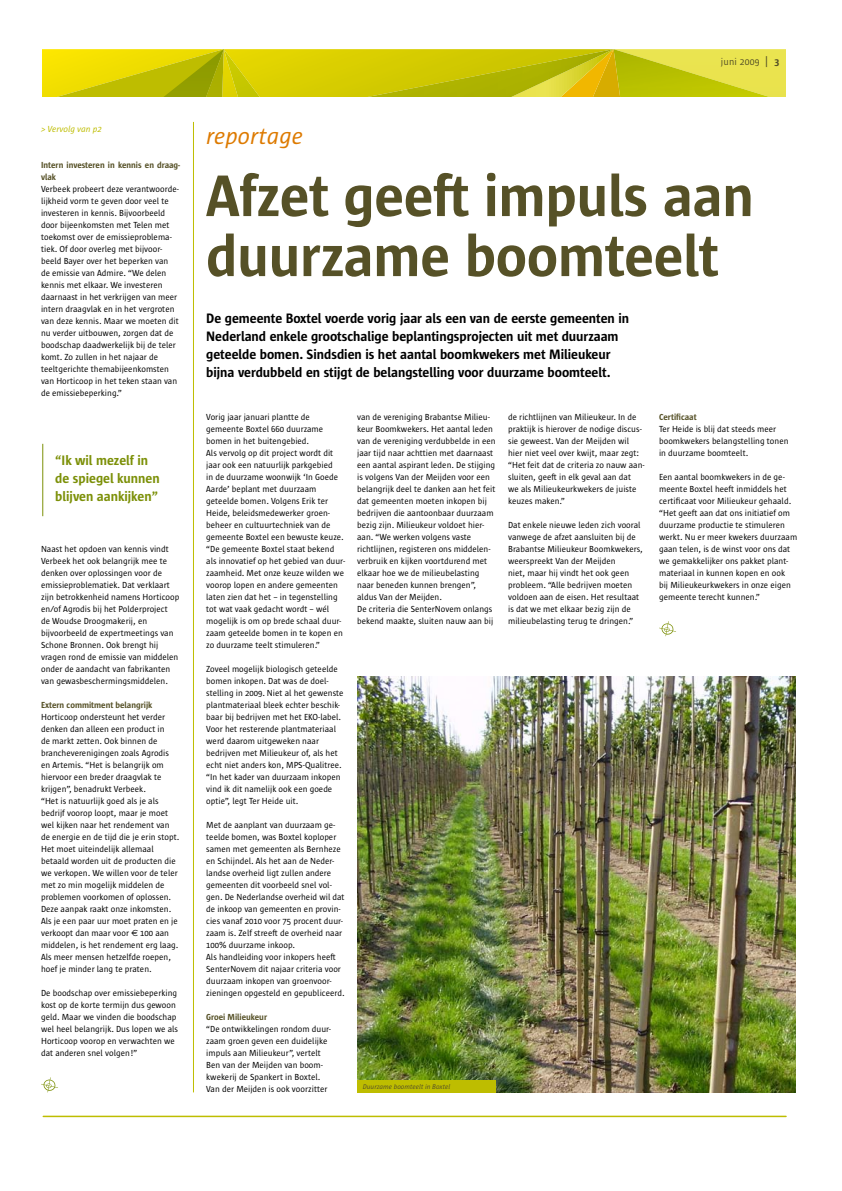
<style>
.page{position:relative;width:842px;height:1191px;background:#fff}
.page>*{position:absolute;margin:0;border:0;box-sizing:border-box;transform-origin:0 0}
.t1{font:600 60px/60px "Sun Sans";color:#565127}
.t2{font:italic 24px "Sun Sans";color:#dd7a00}
.t3{font:600 14px/18px "Sun Sans";color:#000}
.t4{font:600 14px/18px "Sun Sans";color:#7c9008}
.t5{font:10px "Sun Sans";letter-spacing:.02em;color:#565127}
.t6{font:9px/12px "Sun Sans";color:#000}
.t7{font:600 9px/12px "Sun Sans";color:#565127}
.t8{font:italic 9px "Sun Sans";color:#bebd00}
.t9{font:italic 7px "Sun Sans";color:#565127}
.s1{font-family:"Euro Sans"}
.s2{font-size:12px}
.s3{font-weight:600}
</style>
<div class="page">
<svg style="left:43px;top:49px;width:742px;height:47px;background:#d5d017"></svg>
<img style="left:218px;top:49px;width:107px;height:47px">
<img style="left:325px;top:49px;width:288px;height:47px">
<hr style="left:43px;top:1115px;width:743px;height:2px;background:#bebd00">
<img style="left:357px;top:676px;width:438px;height:416px">
<div style="left:357px;top:1080px;width:139px;height:12px;background:#bebd00"></div>
<svg style="left:41px;top:1077px;width:17px;height:15px"></svg>
<svg style="left:659px;top:621px;width:17px;height:15px"></svg>
<hr style="left:193px;top:122px;width:1px;height:970px;background:#bebd00">
<hr style="left:43px;top:444px;width:1px;height:72px;background:#7c9008">
<p class="t8" style="left:41px;top:124px;width:62px">&gt; Vervolg van p2</p>
<p class="t7" style="left:41px;top:159px;width:140px">Intern investeren in kennis en draag&shy;vlak</p>
<p class="t6" style="left:41px;top:183px;width:139px">Verbeek probeert deze verantwoorde&shy;lijkheid vorm te geven door veel te investeren in kennis. Bijvoorbeeld door bijeenkomsten met Telen met toekomst over de emissieproblema&shy;tiek. Of door overleg met bijvoor&shy;beeld Bayer over het beperken van de emissie van Admire. “We delen kennis met elkaar. We investeren daarnaast in het verkrijgen van meer intern draagvlak en in het vergroten van deze kennis. Maar we moeten dit nu verder uitbouwen, zorgen dat de boodschap daadwerkelijk bij de teler komt. Zo zullen in het najaar de teeltgerichte themabijeenkomsten van Horticoop in het teken staan van de emissiebeperking.”</p>
<h3 class="t4" style="left:55px;top:451px;width:106px">“Ik wil mezelf in de spiegel kunnen blijven aankijken”</h3>
<p class="t6" style="left:41px;top:543px;width:140px">Naast het opdoen van kennis vindt Verbeek het ook belangrijk mee te denken over oplossingen voor de emissieproblematiek. Dat verklaart zijn betrokkenheid namens Horticoop en/of Agrodis bij het Polderproject<br>de Woudse Droogmakerij, en bijvoorbeeld de expertmeetings van Schone Bronnen. Ook brengt hij vragen rond de emissie van middelen onder de aandacht van fabrikanten van gewasbeschermingsmiddelen.</p>
<p class="t7" style="left:41px;top:699px;width:113px">Extern commitment belangrijk</p>
<p class="t6" style="left:41px;top:711px;width:140px">Horticoop ondersteunt het verder denken dan alleen een product in<br>de markt zetten. Ook binnen de brancheverenigingen zoals Agrodis en Artemis. “Het is belangrijk om hiervoor een breder draagvlak te krijgen”, benadrukt Verbeek.<br>“Het is natuurlijk goed als je als bedrijf voorop loopt, maar je moet wel kijken naar het rendement van de energie en de tijd die je erin stopt.<br>Het moet uiteindelijk allemaal betaald worden uit de producten die we verkopen. We willen voor de teler met zo min mogelijk middelen de problemen voorkomen of oplossen.<br>Deze aanpak raakt onze inkomsten.<br>Als je een paar uur moet praten en je verkoopt dan maar voor <span class="s1">€</span> 100 aan middelen, is het rendement erg laag.<br>Als meer mensen hetzelfde roepen, hoef je minder lang te praten.</p>
<p class="t6" style="left:41px;top:987px;width:138px">De boodschap over emissiebeperking kost op de korte termijn dus gewoon geld. Maar we vinden die boodschap wel heel belangrijk. Dus lopen we als Horticoop voorop en verwachten we dat anderen snel volgen!”</p>
<h2 class="t2" style="left:206px;top:123px;width:98px">reportage</h2>
<p class="t5" style="left:721px;top:56px;width:60px">juni 2009 <span class="s2">|</span> <span class="s3">3</span></p>
<h1 class="t1" style="left:206px;top:166px;width:549px">Afzet geeft impuls aan duurzame boomteelt</h1>
<p class="t3" style="left:206px;top:310px;width:424px">De gemeente Boxtel voerde vorig jaar als een van de eerste gemeenten in Nederland enkele grootschalige beplantingsprojecten uit met duurzaam geteelde bomen. Sindsdien is het aantal boomkwekers met Milieukeur bijna verdubbeld en stijgt de belangstelling voor duurzame boomteelt.</p>
<p class="t6" style="left:206px;top:411px;width:140px">Vorig jaar januari plantte de gemeente Boxtel 660 duurzame bomen in het buitengebied.<br>Als vervolg op dit project wordt dit jaar ook een natuurlijk parkgebied<br>in de duurzame woonwijk ‘In Goede Aarde’ beplant met duurzaam geteelde bomen. Volgens Erik ter Heide, beleidsmedewerker groen&shy;beheer en cultuur-techniek van de gemeente Boxtel een bewuste keuze. “De gemeente Boxtel staat bekend als innovatief op het gebied van duur&shy;zaamheid. Met onze keuze wilden we voorop lopen en andere gemeenten laten zien dat het – in tegenstelling tot wat vaak gedacht wordt – wél mogelijk is om op brede schaal duur&shy;zaam geteelde bomen in te kopen en zo duurzame teelt stimuleren.”</p>
<p class="t6" style="left:206px;top:663px;width:139px">Zoveel mogelijk biologisch geteelde bomen inkopen. Dat was de doel&shy;stelling in 2009. Niet al het gewenste plantmateriaal bleek echter beschik&shy;baar bij bedrijven met het EKO-label.<br>Voor het resterende plantmateriaal werd daarom uitgeweken naar bedrijven met Milieukeur of, als het echt niet anders kon, MPS-Qualitree. “In het kader van duurzaam inkopen vind ik dit namelijk ook een goede optie”, legt Ter Heide uit.</p>
<p class="t6" style="left:206px;top:819px;width:140px">Met de aanplant van duurzaam ge&shy;teelde bomen, was Boxtel kop-loper samen met gemeenten als Bernheze en Schijndel. Als het aan de Neder&shy;landse overheid ligt zullen andere gemeenten dit voorbeeld snel vol&shy;gen. De Nederlandse overheid wil dat de inkoop van gemeenten en provin&shy;cies vanaf 2010 voor 75 procent duur&shy;zaam is. Zelf streeft de overheid naar 100% duurzame inkoop.<br>Als hand- leiding voor inkopers heeft SenterNovem dit najaar criteria voor duurzaam inkopen van groenvoor&shy;zieningen opgesteld en gepubliceerd.</p>
<p class="t7" style="left:206px;top:1011px;width:62px">Groei Milieukeur</p>
<p class="t6" style="left:206px;top:1023px;width:126px">“De ontwikkelingen rondom duur&shy;zaam groen geven een duidelijke impuls aan Milieukeur”, vertelt<br>Ben van der Meijden van boom&shy;kwekerij de Spankert in Boxtel.<br>Van der Meijden is ook voorzitter</p>
<p class="t6" style="left:357px;top:411px;width:140px">van de vereniging Brabantse Milieu&shy;keur Boomkwekers. Het aantal leden van de vereniging verdubbelde in een jaar tijd naar achttien met daarnaast een aantal aspirant leden. De stijging is volgens Van der Meijden voor een belangrijk deel te danken aan het feit dat gemeenten moeten inkopen bij bedrijven die aantoonbaar duurzaam bezig zijn. Milieukeur voldoet hier&shy;aan. “We werken volgens vaste richtlijnen, registeren ons middelen&shy;verbruik en kijken voortdurend met elkaar hoe we de milieubelasting naar beneden kunnen brengen”, aldus Van der Meijden.<br>De criteria die SenterNovem onlangs bekend maakte, sluiten nauw aan bij</p>
<p class="t6" style="left:508px;top:411px;width:138px">de richtlijnen van Milieukeur. In de praktijk is hierover de nodige discus&shy;sie geweest. Van der Meijden wil hier niet veel over kwijt, maar zegt: “Het feit dat de criteria zo nauw aan&shy;sluiten, geeft in elk geval aan dat<br>we als Milieukeurkwekers de juiste keuzes maken.”</p>
<p class="t6" style="left:508px;top:519px;width:136px">Dat enkele nieuwe leden zich vooral vanwege de afzet aansluiten bij de Brabantse Milieukeur Boomkwekers, weerspreekt Van der Meijden<br>niet, maar hij vindt het ook geen probleem. “Alle bedrijven moeten voldoen aan de eisen. Het resultaat is dat we met elkaar bezig zijn de milieubelasting terug te dringen.”</p>
<p class="t9" style="left:363px;top:1083px;width:89px">Duurzame boomteelt in Boxtel</p>
<p class="t7" style="left:659px;top:411px;width:39px">Certificaat</p>
<p class="t6" style="left:659px;top:423px;width:131px">Ter Heide is blij dat steeds meer boomkwekers belangstelling tonen in duurzame boomteelt.</p>
<p class="t6" style="left:659px;top:471px;width:140px">Een aantal boomkwekers in de ge&shy;meente Boxtel heeft inmiddels het certificaat voor Milieukeur gehaald. “Het geeft aan dat ons initiatief om duurzame productie te stimuleren werkt. Nu er meer kwekers duurzaam gaan telen, is de winst voor ons dat we gemakkelijker ons pakket plant&shy;materiaal in kunnen kopen en ook<br>bij Milieukeurkwekers in onze eigen gemeente terecht kunnen.”</p>
</div>
